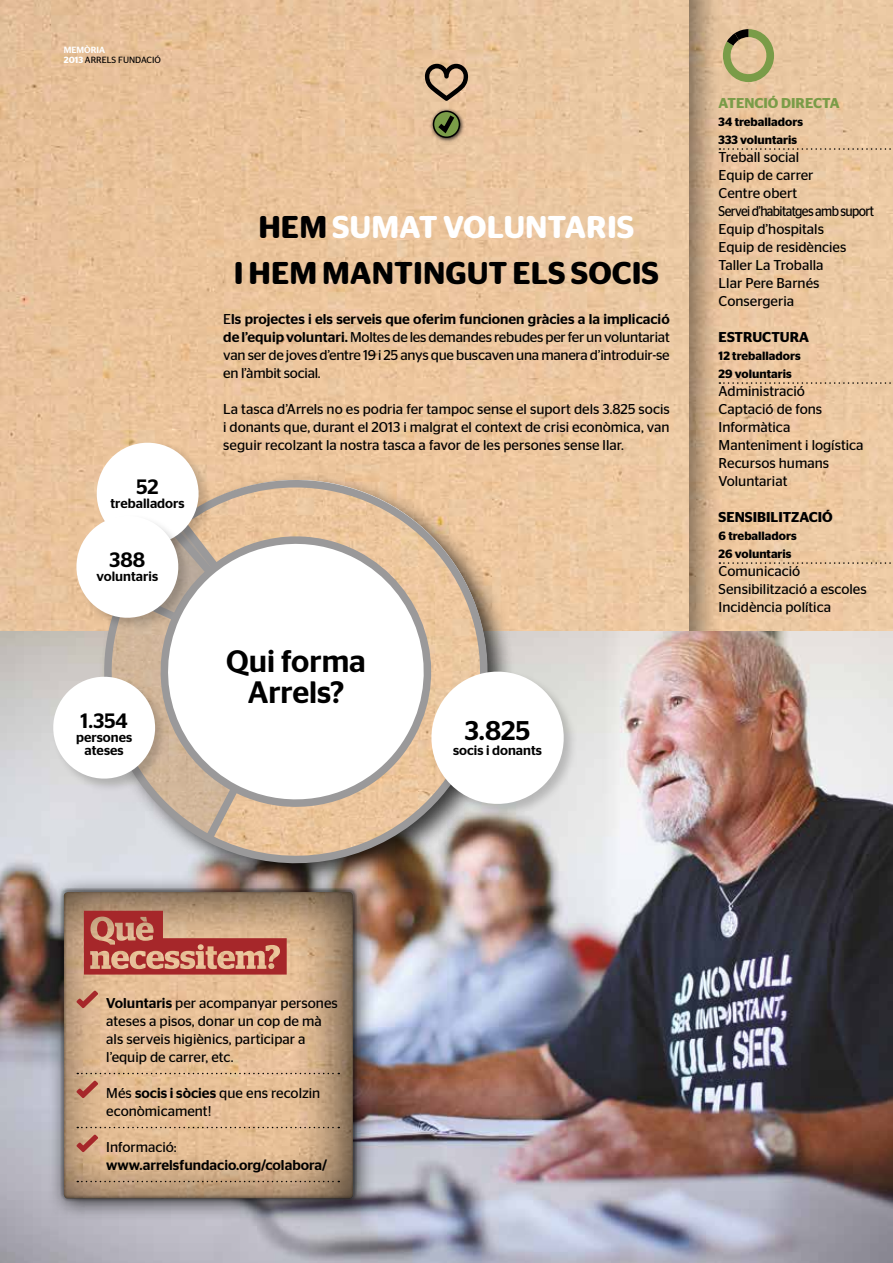
<style>
.page{position:relative;width:893px;height:1263px;background:#fff}
.page>*{position:absolute;margin:0;border:0;box-sizing:border-box;transform-origin:0 0}
.t1{font:600 31.5px/46.5px "Stag Sans Round";color:#000;text-align:center}
.t2{font:500 30.9px/30.9px "Stag Sans";color:#000;text-align:center}
.t3{font:500 27px "Stag Sans";color:#000}
.t4{font:500 20.85px "Stag Sans";color:#000}
.t5{font:14.25px/18px "Stag Sans";color:#000}
.t6{font:500 14.25px "Stag Sans";color:#000}
.t7{font:600 14.25px "Stag Sans";color:#000}
.t8{font:600 14.25px "Stag Sans";color:#7a9c48}
.t9{font:500 13.5px/13.5px "Stag Sans";color:#000;text-align:center}
.t10{font:600 12px/18px "Stag Sans";color:#000}
.t11{font:9px/9.9px "Stag Sans";color:#000}
.s1{font-weight:500;color:#fff}
.s2{font-weight:600;color:#fff}
.s3{color:#fff}
.s4{font-weight:500}
</style>
<div class="page">
<img style="left:723px;top:0;width:170px;height:631px">
<div style="left:0;top:0;width:723px;height:1263px;background:#000;opacity:.45"></div>
<img style="left:0;top:0;width:689px;height:631px">
<img style="left:0;top:631px;width:893px;height:632px">
<div style="left:47px;top:875px;width:330px;height:346px;background:#000;opacity:.75"></div>
<div style="left:53px;top:879px;width:313px;height:330px;background:#000;opacity:.75"></div>
<svg style="left:59px;top:889px;width:297px;height:314px;background:#c6a583"></svg>
<svg style="left:84px;top:911px;width:203px;height:63px;background:#c06f5d"></svg>
<svg style="left:77px;top:1073px;width:262px;height:1px"></svg>
<svg style="left:77px;top:1127px;width:262px;height:1px"></svg>
<svg style="left:77px;top:1181px;width:262px;height:1px"></svg>
<svg style="left:76px;top:990px;width:22px;height:18px"></svg>
<svg style="left:76px;top:1080px;width:22px;height:18px"></svg>
<svg style="left:76px;top:1134px;width:22px;height:18px"></svg>
<svg style="left:719px;top:148px;width:174px;height:2px"></svg>
<svg style="left:719px;top:382px;width:174px;height:2px"></svg>
<svg style="left:719px;top:562px;width:174px;height:2px"></svg>
<svg style="left:723px;top:29px;width:51px;height:53px;background:#b4aa77"></svg>
<svg style="left:425px;top:64px;width:43px;height:37px;background:#998168"></svg>
<svg style="left:79px;top:455px;width:433px;height:421px;background:#d0beb1"></svg>
<svg style="left:213px;top:464px;width:291px;height:23px;background:#e5c19b"></svg>
<img style="left:187px;top:487px;width:317px;height:381px">
<svg style="left:211px;top:534px;width:231px;height:274px"></svg>
<img style="left:89px;top:599px;width:141px;height:234px">
<div style="left:429px;top:669px;width:149px;height:149px;background:#000;opacity:.19"></div>
<svg style="left:425px;top:665px;width:145px;height:145px"></svg>
<div style="left:74px;top:514px;width:118px;height:118px;background:#000;opacity:.19"></div>
<svg style="left:71px;top:438px;width:140px;height:185px"></svg>
<div style="left:51px;top:674px;width:118px;height:119px;background:#000;opacity:.19"></div>
<svg style="left:48px;top:672px;width:112px;height:111px"></svg>
<div style="left:221px;top:645px;width:155px;height:70px;background:#fff"></div>
<div style="left:429px;top:107px;width:37px;height:36px;background:#000;opacity:.92"></div>
<div style="left:433px;top:111px;width:27px;height:27px;border:2px solid #000;border-radius:50%"></div>
<svg style="left:433px;top:110px;width:25px;height:27px"></svg>
<p class="t11" style="left:64px;top:45px;width:99px"><span class="s1">MEMÒRIA<br></span><span class="s2">2013</span> ARRELS FUNDACIÓ</p>
<h3 class="t4" style="left:137px;top:475px;width:24px">52</h3>
<p class="t9" style="left:111px;top:496px;width:76px">treballadors</p>
<h3 class="t4" style="left:110px;top:548px;width:37px">388</h3>
<p class="t9" style="left:97px;top:569px;width:63px">voluntaris</p>
<h3 class="t4" style="left:80px;top:709px;width:49px">1.354</h3>
<p class="t9" style="left:76px;top:730px;width:58px">persones ateses</p>
<h1 class="t1" style="left:234px;top:204px;width:427px">HEM <span class="s3">SUMAT VOLUNTARIS<br></span>I HEM MANTINGUT ELS SOCIS</h1>
<p class="t5" style="left:223px;top:310px;width:448px;text-align:justify">E<span class="s4">ls projectes i els serveis que oferim funcionen gràcies a la implicació de l’equip voluntari.</span> Moltes de les demandes rebudes per fer un voluntariat van ser de joves d’entre 19 i 25 anys que buscaven una manera d’introduir-se en l’àmbit social.</p>
<p class="t5" style="left:223px;top:400px;width:448px;text-align:justify">La tasca d’Arrels no es podria fer tampoc sense el suport dels 3.825 socis i donants que, durant el 2013 i malgrat el context de crisi econòmica, van seguir recolzant la nostra tasca a favor de les persones sense llar.</p>
<h2 class="t2" style="left:226px;top:646px;width:141px">Qui forma<br>Arrels?</h2>
<h3 class="t3" style="left:465px;top:715px;width:67px">3.825</h3>
<p class="t9" style="left:453px;top:744px;width:91px">socis i donants</p>
<p class="t8" style="left:719px;top:95px;width:122px">ATENCIÓ DIRECTA</p>
<p class="t10" style="left:719px;top:113px;width:86px">34 treballadors<br>333 voluntaris</p>
<p class="t5" style="left:719px;top:148px;width:157px">Treball social<br>Equip de carrer<br>Centre obert<br>Servei d’habitatges amb suport<br>Equip d’hospitals<br>Equip de residències<br>Taller La Troballa<br>Llar Pere Barnés<br>Consergeria</p>
<p class="t7" style="left:719px;top:329px;width:92px">ESTRUCTURA</p>
<p class="t10" style="left:719px;top:347px;width:84px">12 treballadors<br>29 voluntaris</p>
<p class="t5" style="left:719px;top:382px;width:146px">Administració<br>Captació de fons<br>Informàtica<br>Manteniment i logística<br>Recursos humans<br>Voluntariat</p>
<p class="t7" style="left:719px;top:509px;width:116px">SENSIBILITZACIÓ</p>
<p class="t10" style="left:719px;top:527px;width:80px">6 treballadors<br>26 voluntaris</p>
<p class="t5" style="left:719px;top:562px;width:150px">Comunicació<br>Sensibilització a escoles<br>Incidència política</p>
<p class="t5" style="left:106px;top:994px;width:233px"><span class="s4">Voluntaris</span> per acompanyar persones ateses a pisos, donar un cop de mà als serveis higiènics, participar a l’equip de carrer, etc.</p>
<p class="t5" style="left:106px;top:1084px;width:216px">Més <span class="s4">socis i sòcies</span> que ens recolzin econòmicament!</p>
<p class="t5" style="left:106px;top:1138px;width:72px">Informació:</p>
<p class="t6" style="left:106px;top:1157px;width:222px">www.arrelsfundacio.org/colabora/</p>
</div>
